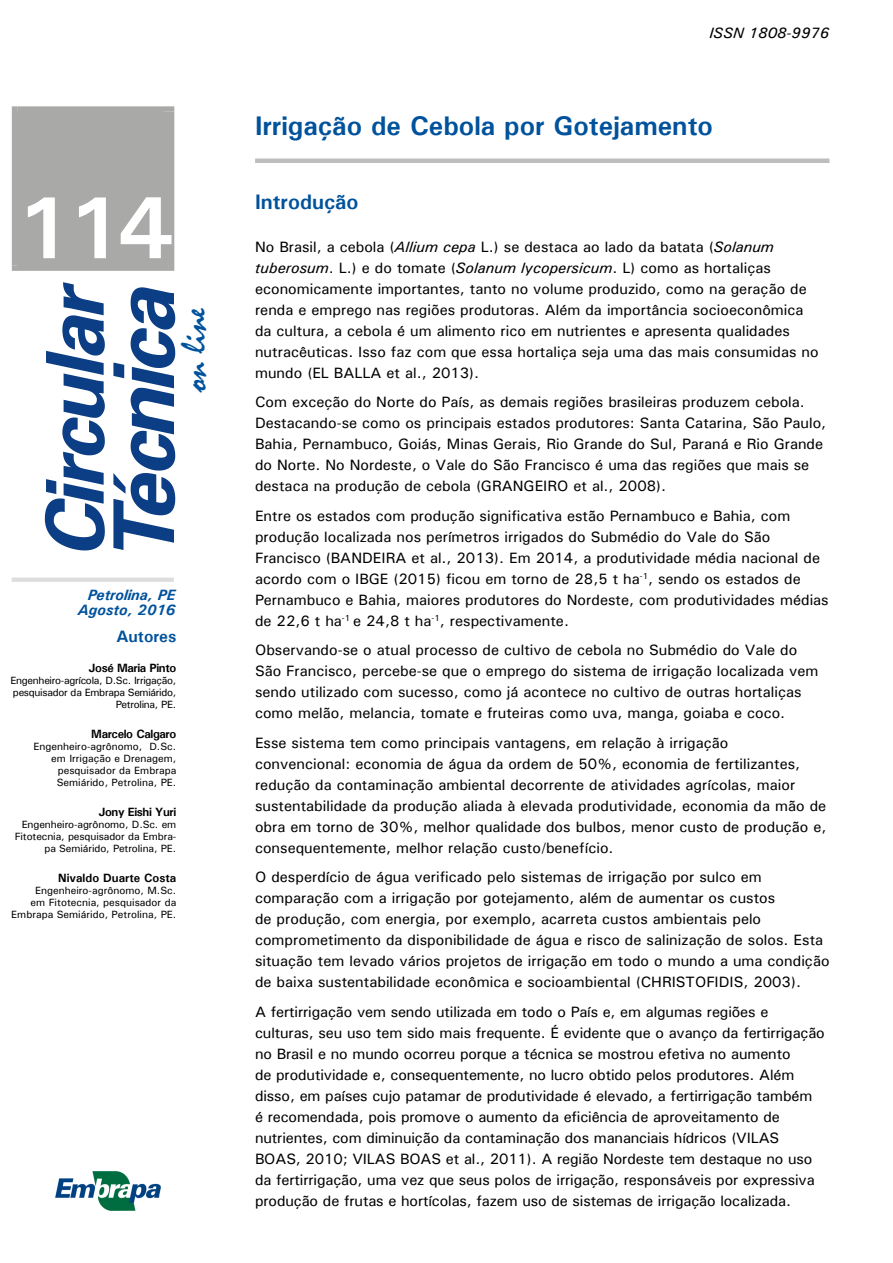
<style>
.page{position:relative;width:893px;height:1263px;background:#fff}
.page>*{position:absolute;margin:0;border:0;box-sizing:border-box;transform-origin:0 0}
.t1{font:700 88.5px "Univers";color:#fff}
.t2{font:36px "Mistral";color:#00529c}
.t3{font:700 27px "Univers";color:#00529c}
.t4{font:700 21px "Univers";color:#00529c}
.t5{font:700 16.5px "Univers";color:#00529c}
.t6{font:500 15px/21px "Univers";color:#000}
.t7{font:italic 700 15px/15px "Univers";color:#00529c;text-align:right}
.t8{font:italic 15px "Univers";color:#000}
.t9{font:700 12px "Univers";letter-spacing:-.03em;color:#000}
.t10{font:700 12px "Univers";color:#000}
.t11{font:500 10.5px/12px "Univers";color:#000;text-align:right}
.t12{font:500 10.5px/12px "Univers";letter-spacing:-.03em;color:#000;text-align:right}
.s1{font-weight:400;font-style:italic}
</style>
<div class="page">
<div style="left:12px;top:106px;width:162px;height:165px;background:#a9a9a8"></div>
<svg style="left:45px;top:282px;width:60px;height:268px"></svg>
<svg style="left:113px;top:287px;width:62px;height:263px"></svg>
<svg style="left:12px;top:578px;width:162px;height:4px"></svg>
<hr style="left:255px;top:159px;width:574px;height:4px;background:#bcbec0">
<img style="left:55px;top:1172px;width:105px;height:39px">
<h1 class="t1" style="left:16px;top:196px;width:159px">114</h1>
<h2 class="t2" style="left:172px;top:392px;width:86px;rotate:-90deg">on line</h2>
<p class="t7" style="left:78px;top:589px;width:99px">Petrolina, PE<br>Agosto, 2016</p>
<p class="t5" style="left:116px;top:630px;width:61px">Autores</p>
<p class="t9" style="left:89px;top:663px;width:89px">José Maria Pinto</p>
<p class="t12" style="left:11px;top:675px;width:167px">Engenheiro-agrícola, D.Sc. Irrigação, pesquisador da Embrapa Semiárido,<br>Petrolina, PE.</p>
<p class="t9" style="left:91px;top:729px;width:87px">Marcelo Calgaro</p>
<p class="t11" style="left:34px;top:741px;width:144px">Engenheiro-agrônomo, D.Sc. em Irrigação e Drenagem, pesquisador da Embrapa<br>Semiárido, Petrolina, PE.</p>
<p class="t9" style="left:99px;top:807px;width:79px">Jony Eishi Yuri</p>
<p class="t11" style="left:15px;top:819px;width:163px">Engenheiro-agrônomo, D.Sc. em<br>Fitotecnia, pesquisador da Embra&shy;pa Semiárido, Petrolina, PE.</p>
<p class="t10" style="left:58px;top:873px;width:120px">Nivaldo Duarte Costa</p>
<p class="t11" style="left:11px;top:885px;width:167px">Engenheiro-agrônomo, M.Sc.<br>em Fitotecnia, pesquisador da<br>Embrapa Semiárido, Petrolina, PE.</p>
<p class="t8" style="left:709px;top:27px;width:121px">ISSN 1808-9976</p>
<h3 class="t3" style="left:255px;top:116px;width:459px">Irrigação de Cebola por Gotejamento</h3>
<h3 class="t4" style="left:255px;top:195px;width:105px">Introdução</h3>
<p class="t6" style="left:255px;top:238px;width:565px">No Brasil, a cebola (<span class="s1">Allium cepa</span> L.) se destaca ao lado da batata (<span class="s1">Solanum tuberosum</span>. L.) e do tomate (<span class="s1">Solanum lycopersicum</span>. L) como as hortaliças economicamente importantes, tanto no volume produzido, como na geração de renda e emprego nas regiões produtoras. Além da importância socioeconômica da cultura, a cebola é um alimento rico em nutrientes e apresenta qualidades nutracêuticas. Isso faz com que essa hortaliça seja uma das mais consumidas no mundo (EL BALLA et al., 2013).</p>
<p class="t6" style="left:255px;top:393px;width:572px">Com exceção do Norte do País, as demais regiões brasileiras produzem cebola.<br>Destacando-se como os principais estados produtores: Santa Catarina, São Paulo, Bahia, Pernambuco, Goiás, Minas Gerais, Rio Grande do Sul, Paraná e Rio Grande do Norte. No Nordeste, o Vale do São Francisco é uma das regiões que mais se destaca na produção de cebola (GRANGEIRO et al., 2008).</p>
<p class="t6" style="left:255px;top:507px;width:575px">Entre os estados com produção significativa estão Pernambuco e Bahia, com produção localizada nos perímetros irrigados do Submédio do Vale do São Francisco (BANDEIRA et al., 2013). Em 2014, a produtividade média nacional de acordo com o IBGE (2015) ficou em torno de 28,5 t ha<sup>-1</sup>, sendo os estados de Pernambuco e Bahia, maiores produtores do Nordeste, com produtividades médias de 22,6 t ha<sup>-1</sup> e 24,8 t ha<sup>-1</sup>, respectivamente.</p>
<p class="t6" style="left:255px;top:641px;width:565px">Observando-se o atual processo de cultivo de cebola no Submédio do Vale do São Francisco, percebe-se que o emprego do sistema de irrigação localizada vem sendo utilizado com sucesso, como já acontece no cultivo de outras hortaliças como melão, melancia, tomate e fruteiras como uva, manga, goiaba e coco.</p>
<p class="t6" style="left:255px;top:734px;width:573px">Esse sistema tem como principais vantagens, em relação à irrigação convencional: economia de água da ordem de 50%, economia de fertilizantes, redução da contaminação ambiental decorrente de atividades agrícolas, maior sustentabilidade da produção aliada à elevada produtividade, economia da mão de obra em torno de 30%, melhor qualidade dos bulbos, menor custo de produção e, consequentemente, melhor relação custo/benefício.</p>
<p class="t6" style="left:255px;top:868px;width:576px">O desperdício de água verificado pelo sistemas de irrigação por sulco em comparação com a irrigação por gotejamento, além de aumentar os custos<br>de produção, com energia, por exemplo, acarreta custos ambientais pelo comprometimento da disponibilidade de água e risco de salinização de solos. Esta situação tem levado vários projetos de irrigação em todo o mundo a uma condição de baixa sustentabilidade econômica e socioambiental (CHRISTOFIDIS, 2003).</p>
<p class="t6" style="left:255px;top:1003px;width:571px">A fertirrigação vem sendo utilizada em todo o País e, em algumas regiões e culturas, seu uso tem sido mais frequente. É evidente que o avanço da fertirrigação no Brasil e no mundo ocorreu porque a técnica se mostrou efetiva no aumento<br>de produtividade e, consequentemente, no lucro obtido pelos produtores. Além disso, em países cujo patamar de produtividade é elevado, a fertirrigação também<br>é recomendada, pois promove o aumento da eficiência de aproveitamento de nutrientes, com diminuição da contaminação dos mananciais hídricos (VILAS BOAS, 2010; VILAS BOAS et al., 2011). A região Nordeste tem destaque no uso da fertirrigação, uma vez que seus polos de irrigação, responsáveis por expressiva produção de frutas e hortícolas, fazem uso de sistemas de irrigação localizada.</p>
</div>
